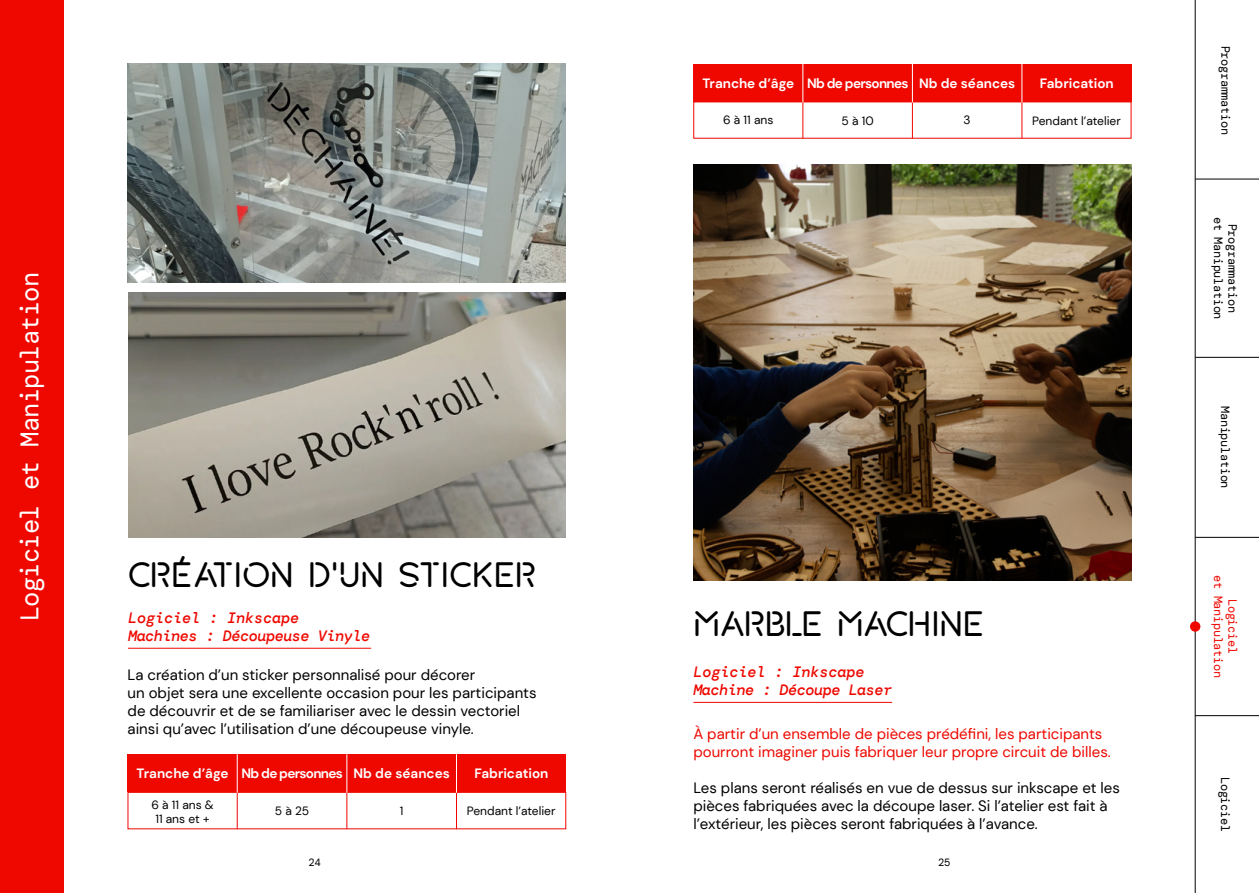
<style>
.page{position:relative;width:1259px;height:893px;background:#fff}
.page>*{position:absolute;margin:0;border:0;box-sizing:border-box;transform-origin:0 0}
.t1{font:33px "Machina Neue";letter-spacing:-.01em;color:#000}
.t2{font:25.5px "DM Mono";letter-spacing:-.03em;color:#fff}
.t3{font:15px/18px "DM Sans";color:#000}
.t4{font:15px/18px "DM Sans";color:#ee0800}
.t5{font:italic 500 15px/18px "DM Mono";letter-spacing:-.025em;color:#ee0800}
.t6{font:700 13.5px "DM Sans";color:#fff}
.t7{font:12px/14.4px "DM Sans";color:#000;text-align:center}
.t8{font:12px/14.4px "DM Mono";letter-spacing:-.03em;color:#000;text-align:center}
.t9{font:12px/14.4px "DM Mono";letter-spacing:-.03em;color:#ee0800;text-align:center}
.t10{font:10.5px "DM Mono";color:#000}
</style>
<div class="page">
<hr style="left:1195px;top:715px;width:64px;height:1px;background:#000">
<hr style="left:1195px;top:537px;width:64px;height:1px;background:#000">
<hr style="left:1195px;top:357px;width:64px;height:1px;background:#000">
<hr style="left:1195px;top:179px;width:64px;height:1px;background:#000">
<hr style="left:1194px;top:0;width:1px;height:893px;background:#000">
<div style="left:1190px;top:621px;width:10px;height:11px;background:#ee0800;border-radius:50%"></div>
<div style="left:0;top:0;width:64px;height:893px;background:#ee0800"></div>
<img style="left:693px;top:165px;width:438px;height:416px">
<div style="left:693px;top:64px;width:438px;height:38px;background:#ee0800"></div>
<hr style="left:802px;top:102px;width:1px;height:37px;background:#ee0800">
<hr style="left:912px;top:102px;width:1px;height:37px;background:#ee0800">
<hr style="left:802px;top:64px;width:1px;height:38px;background:#fff">
<hr style="left:912px;top:64px;width:1px;height:38px;background:#fff">
<hr style="left:1021px;top:102px;width:1px;height:37px;background:#ee0800">
<hr style="left:1021px;top:64px;width:1px;height:38px;background:#fff">
<hr style="left:693px;top:702px;width:199px;height:1px;background:#ee0800">
<hr style="left:128px;top:648px;width:243px;height:1px;background:#ee0800">
<img style="left:128px;top:64px;width:438px;height:219px">
<img style="left:128px;top:292px;width:438px;height:246px">
<div style="left:128px;top:792px;width:438px;height:37px;border:1px solid #ee0800"></div>
<div style="left:128px;top:754px;width:438px;height:38px;background:#ee0800"></div>
<hr style="left:237px;top:793px;width:1px;height:36px;background:#ee0800">
<hr style="left:346px;top:793px;width:1px;height:36px;background:#ee0800">
<hr style="left:237px;top:754px;width:1px;height:39px;background:#fff">
<hr style="left:346px;top:754px;width:1px;height:39px;background:#fff">
<hr style="left:456px;top:793px;width:1px;height:36px;background:#ee0800">
<hr style="left:456px;top:754px;width:1px;height:39px;background:#fff">
<h2 class="t2" style="left:14px;top:621px;width:351px;rotate:-90deg">Logiciel et Manipulation</h2>
<p class="t6" style="left:702px;top:75px;width:314px">Tranche d’âge Nb de personnes Nb de séances</p>
<p class="t7" style="left:723px;top:113px;width:52px">6 à 11 ans</p>
<p class="t7" style="left:841px;top:113px;width:34px">5 à 10</p>
<p class="t7" style="left:963px;top:113px;width:9px">3</p>
<p class="t6" style="left:1040px;top:75px;width:75px">Fabrication</p>
<p class="t7" style="left:1032px;top:113px;width:90px">Pendant l’atelier</p>
<h1 class="t1" style="left:128px;top:556px;width:410px">CRÉATION D'UN STICKER</h1>
<p class="t5" style="left:128px;top:608px;width:243px">Logiciel : Inkscape<br>Machines : Découpeuse Vinyle</p>
<p class="t3" style="left:128px;top:665px;width:410px">La création d’un sticker personnalisé pour décorer<br>un objet sera une excellente occasion pour les participants de découvrir et de se familiariser avec le dessin vectoriel ainsi qu’avec l’utilisation d’une découpeuse vinyle.</p>
<p class="t6" style="left:137px;top:765px;width:315px">Tranche d’âge Nb de personnes Nb de séances</p>
<p class="t7" style="left:151px;top:797px;width:64px">6 à 11 ans &amp;<br>11 ans et +</p>
<p class="t7" style="left:275px;top:803px;width:36px">5 à 25</p>
<p class="t7" style="left:400px;top:803px;width:5px">1</p>
<p class="t6" style="left:474px;top:765px;width:75px">Fabrication</p>
<p class="t7" style="left:467px;top:803px;width:90px">Pendant l’atelier</p>
<h1 class="t1" style="left:693px;top:605px;width:293px">MARBLE MACHINE</h1>
<p class="t5" style="left:693px;top:663px;width:200px">Logiciel : Inkscape<br>Machine : Découpe Laser</p>
<p class="t4" style="left:693px;top:725px;width:419px">À partir d’un ensemble de pièces prédéfini, les participants pourront imaginer puis fabriquer leur propre circuit de billes.</p>
<p class="t3" style="left:693px;top:779px;width:428px">Les plans seront réalisés en vue de dessus sur inkscape et les pièces fabriquées avec la découpe laser. Si l’atelier est fait à l’extérieur, les pièces seront fabriquées à l’avance.</p>
<p class="t10" style="left:309px;top:855px;width:14px">24</p>
<p class="t10" style="left:938px;top:855px;width:14px">25</p>
<p class="t8" style="left:1232px;top:46px;width:91px;rotate:90deg">Programmation</p>
<p class="t8" style="left:1239px;top:217px;width:104px;rotate:90deg">Programmation et Manipulation</p>
<p class="t8" style="left:1232px;top:406px;width:84px;rotate:90deg">Manipulation</p>
<p class="t9" style="left:1240px;top:575px;width:104px;rotate:90deg">Logiciel<br>et Manipulation</p>
<p class="t8" style="left:1232px;top:777px;width:57px;rotate:90deg">Logiciel</p>
</div>
